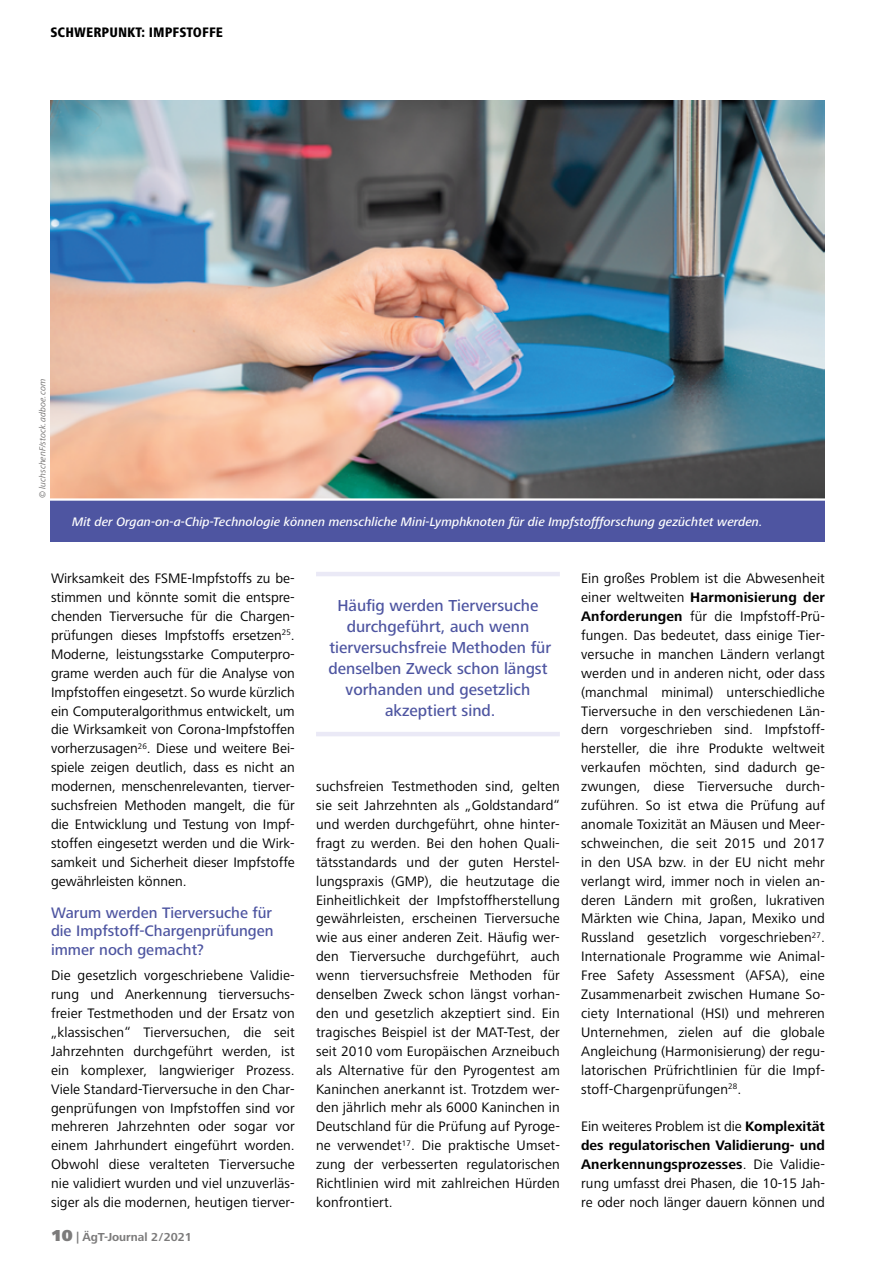
<style>
.page{position:relative;width:893px;height:1263px;background:#fff}
.page>*{position:absolute;margin:0;border:0;box-sizing:border-box;transform-origin:0 0}
.t1{font:500 16.5px/21px "Frutiger Next LT";color:#4e55a1;text-align:center}
.t2{font:500 15.75px/18.9px "Frutiger Next LT";color:#4e55a1;text-align:justify}
.t3{font:14.25px/18.9px "Frutiger Next LT";letter-spacing:.01em;color:#000;text-align:justify}
.t4{font:800 condensed 14.25px "Frutiger Next LT";letter-spacing:.005em;color:#000}
.t5{font:italic 500 12.75px "Frutiger Next LT";color:#fff}
.t6{font:700 12px "Frutiger Next LT";color:#7c7b7b}
.t7{font:italic 9px "Frutiger Next LT";color:#706f6f}
.s1{font-weight:900;font-size:16.5px}
.s2{font-weight:700}
</style>
<div class="page">
<div style="left:50px;top:499px;width:775px;height:43px;background:#4e55a1"></div>
<hr style="left:316px;top:572px;width:244px;height:4px;background:#eae9f6">
<hr style="left:316px;top:732px;width:244px;height:4px;background:#eae9f6">
<img style="left:50px;top:101px;width:775px;height:397px">
<hr style="left:45px;top:498px;width:795px;height:3px;background:#fff">
<p class="t4" style="left:50px;top:24px;width:174px">SCHWERPUNKT: IMPFSTOFFE</p>
<p class="t7" style="left:37px;top:498px;width:121px;rotate:-90deg">© luchschenF/stock.adboe.com</p>
<p class="t5" style="left:72px;top:515px;width:692px">Mit der Organ-on-a-Chip-Technologie können menschliche Mini-Lymphknoten für die Impfstoffforschung gezüchtet werden.</p>
<p class="t3" style="left:51px;top:569px;width:245px">Wirksamkeit des FSME-Impfstoffs zu be&shy;stimmen und könnte somit die entspre&shy;chenden Tierversuche für die Chargen&shy;prüfungen dieses Impfstoffs ersetzen<sup>25</sup>.<br>Moderne, leistungsstarke Computerpro&shy;grame werden auch für die Analyse von Impfstoffen eingesetzt. So wurde kürzlich ein Computeralgorithmus entwickelt, um die Wirksamkeit von Corona-Impfstoffen vorherzusagen<sup>26</sup>. Diese und weitere Bei&shy;spiele zeigen deutlich, dass es nicht an modernen, menschenrelevanten, tierver&shy;suchsfreien Methoden mangelt, die für die Entwicklung und Testung von Impf&shy;stoffen eingesetzt werden und die Wirk&shy;samkeit und Sicherheit dieser Impfstoffe gewährleisten können.</p>
<p class="t2" style="left:51px;top:903px;width:224px">Warum werden Tierversuche für die Impfstoff-Chargenprüfungen immer noch gemacht?</p>
<p class="t3" style="left:51px;top:966px;width:245px">Die gesetzlich vorgeschriebene Validie&shy;rung und Anerkennung tierversuchs&shy;freier Testmethoden und der Ersatz von „klassischen“ Tierversuchen, die seit Jahrzehnten durchgeführt werden, ist ein komplexer, langwieriger Prozess.<br>Viele Standard-Tierversuche in den Char&shy;genprüfungen von Impfstoffen sind vor mehreren Jahrzehnten oder sogar vor einem Jahrhundert eingeführt worden.<br>Obwohl diese veralteten Tierversuche nie validiert wurden und viel unzuverläs&shy;siger als die modernen, heutigen tierver-</p>
<p class="t6" style="left:51px;top:1230px;width:142px"><span class="s1">10</span> | ÄgT-Journal 2/2021</p>
<p class="t1" style="left:328px;top:595px;width:224px">Häufig werden Tierversuche durchgeführt, auch wenn tierversuchsfreie Methoden für denselben Zweck schon längst vorhanden und gesetzlich akzeptiert sind.</p>
<p class="t3" style="left:316px;top:777px;width:245px">suchsfreien Testmethoden sind, gelten sie seit Jahrzehnten als „Goldstandard“ und werden durchgeführt, ohne hinter&shy;fragt zu werden. Bei den hohen Quali&shy;tätsstandards und der guten Herstel&shy;lungspraxis (GMP), die heutzutage die Einheitlichkeit der Impfstoffherstellung gewährleisten, erscheinen Tierversuche wie aus einer anderen Zeit. Häufig wer&shy;den Tierversuche durchgeführt, auch wenn tierversuchsfreie Methoden für denselben Zweck schon längst vorhan&shy;den und gesetzlich akzeptiert sind. Ein tragisches Beispiel ist der MAT-Test, der seit 2010 vom Europäischen Arzneibuch als Alternative für den Pyrogentest am Kaninchen anerkannt ist. Trotzdem wer&shy;den jährlich mehr als 6000 Kaninchen in Deutschland für die Prüfung auf Pyroge&shy;ne verwendet<sup>17</sup>. Die praktische Umset&shy;zung der verbesserten regulatorischen Richtlinien wird mit zahlreichen Hürden konfrontiert.</p>
<p class="t3" style="left:581px;top:569px;width:245px">Ein großes Problem ist die Abwesenheit einer weltweiten <span class="s2">Harmonisierung der Anforderungen</span> für die Impfstoff-Prü&shy;fungen. Das bedeutet, dass einige Tier&shy;versuche in manchen Ländern verlangt werden und in anderen nicht, oder dass (manchmal minimal) unterschiedliche Tierversuche in den verschiedenen Län&shy;dern vorgeschrieben sind. Impfstoff&shy;hersteller, die ihre Produkte weltweit verkaufen möchten, sind dadurch ge&shy;zwungen, diese Tierversuche durch&shy;zuführen. So ist etwa die Prüfung auf anomale Toxizität an Mäusen und Meer&shy;schweinchen, die seit 2015 und 2017 in den USA bzw. in der EU nicht mehr verlangt wird, immer noch in vielen an&shy;deren Ländern mit großen, lukrativen Märkten wie China, Japan, Mexiko und Russland gesetzlich vorgeschrieben<sup>27</sup>.<br>Internationale Programme wie Animal-Free Safety Assessment (AFSA), eine Zusammenarbeit zwischen Humane So&shy;ciety International (HSI) und mehreren Unternehmen, zielen auf die globale Angleichung (Harmonisierung) der regu&shy;latorischen Prüfrichtlinien für die Impf&shy;stoff-Chargenprüfungen<sup>28</sup>.</p>
<p class="t3" style="left:581px;top:1117px;width:245px">Ein weiteres Problem ist die <span class="s2">Komplexität des regulatorischen Validierung- und Anerkennungsprozesses</span>. Die Validie&shy;rung umfasst drei Phasen, die 10-15 Jah&shy;re oder noch länger dauern können und</p>
</div>
